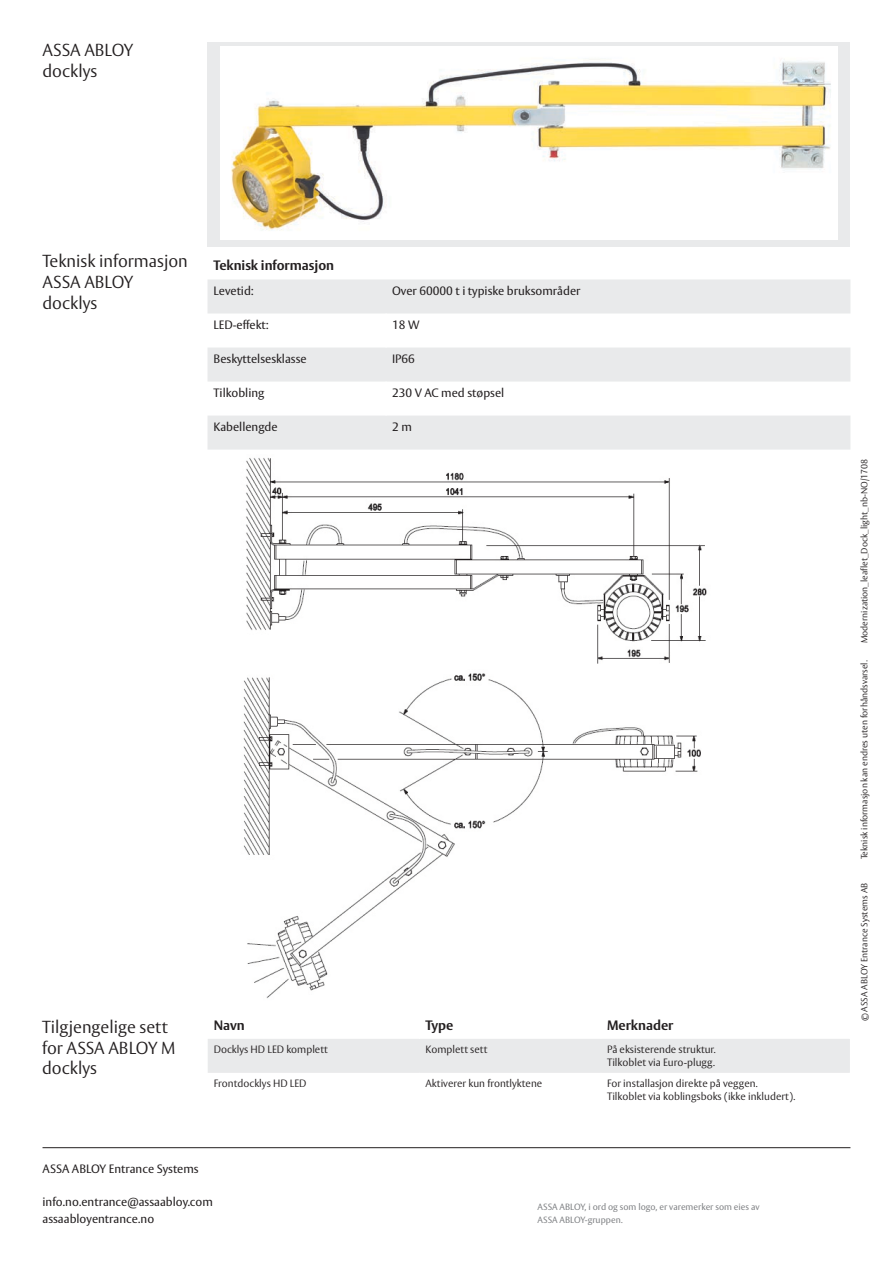
<style>
.page{position:relative;width:893px;height:1263px;background:#fff}
.page>*{position:absolute;margin:0;border:0;box-sizing:border-box;transform-origin:0 0}
.t1{font:300 17.25px/21px "ASSA Vesta";color:#231f20}
.t2{font:700 13.5px "ASSA Vesta";color:#231f20}
.t3{font:12px/16.5px "ASSA Vesta";color:#231f20}
.t4{font:300 10.5px/12.6px "ASSA Vesta";color:#231f20}
.t5{font:300 9px "ASSA Vesta";color:#231f20}
.t6{font:9px/12.8px "ASSA Vesta";color:#808285}
</style>
<div class="page">
<hr style="left:43px;top:1147px;width:807px;height:1px;background:#231f20">
<div style="left:207px;top:42px;width:643px;height:205px;background:#e9eaeb"></div>
<img style="left:220px;top:47px;width:618px;height:193px">
<img style="left:246px;top:457px;width:461px;height:207px">
<img style="left:243px;top:673px;width:458px;height:325px">
<svg style="left:207px;top:279px;width:643px;height:171px;fill:#e9eaeb"></svg>
<hr style="left:386px;top:313px;width:1px;height:34px;background:#fff">
<hr style="left:386px;top:382px;width:1px;height:34px;background:#fff">
<div style="left:208px;top:1039px;width:642px;height:34px;background:#e9eaeb"></div>
<h1 class="t1" style="left:43px;top:40px;width:92px">ASSA ABLOY docklys</h1>
<h1 class="t1" style="left:43px;top:252px;width:147px">Teknisk informasjon<br>ASSA ABLOY docklys</h1>
<p class="t2" style="left:213px;top:257px;width:122px">Teknisk informasjon</p>
<p class="t3" style="left:213px;top:283px;width:42px">Levetid:</p>
<p class="t3" style="left:392px;top:283px;width:190px">Over 60000 t i typiske bruksområder</p>
<p class="t3" style="left:213px;top:317px;width:57px">LED-effekt:</p>
<p class="t3" style="left:392px;top:317px;width:29px">18 W</p>
<p class="t3" style="left:213px;top:351px;width:95px">Beskyttelsesklasse</p>
<p class="t3" style="left:392px;top:351px;width:24px">IP66</p>
<p class="t3" style="left:213px;top:385px;width:52px">Tilkobling</p>
<p class="t3" style="left:392px;top:385px;width:114px">230 V AC med støpsel</p>
<p class="t3" style="left:213px;top:419px;width:66px">Kabellengde</p>
<p class="t3" style="left:392px;top:419px;width:21px">2 m</p>
<h1 class="t1" style="left:42px;top:1017px;width:135px">Tilgjengelige sett for ASSA ABLOY M docklys</h1>
<p class="t2" style="left:214px;top:1017px;width:33px">Navn</p>
<p class="t2" style="left:426px;top:1017px;width:29px">Type</p>
<p class="t2" style="left:607px;top:1017px;width:68px">Merknader</p>
<p class="t4" style="left:214px;top:1043px;width:116px">Docklys HD LED komplett</p>
<p class="t4" style="left:426px;top:1043px;width:63px">Komplett sett</p>
<p class="t4" style="left:607px;top:1043px;width:110px">På eksisterende struktur.<br>Tilkoblet via Euro-plugg.</p>
<p class="t4" style="left:214px;top:1077px;width:94px">Frontdocklys HD LED</p>
<p class="t4" style="left:426px;top:1077px;width:118px">Aktiverer kun frontlyktene</p>
<p class="t4" style="left:607px;top:1077px;width:190px">For installasjon direkte på veggen.<br>Tilkoblet via koblingsboks (ikke inkludert).</p>
<p class="t3" style="left:43px;top:1161px;width:158px">ASSA ABLOY Entrance Systems</p>
<p class="t3" style="left:43px;top:1194px;width:172px">info.no.entrance@assaabloy.com assaabloyentrance.no</p>
<p class="t6" style="left:537px;top:1201px;width:224px">ASSA ABLOY, i ord og som logo, er varemerker som eies av<br>ASSA ABLOY-gruppen.</p>
<p class="t5" style="left:859px;top:643px;width:186px;rotate:-90deg">Modernization_leaflet_Dock_light_nb-NO/1708</p>
<p class="t5" style="left:859px;top:859px;width:200px;rotate:-90deg">Teknisk informasjon kan endres uten forhåndsvarsel.</p>
<p class="t5" style="left:859px;top:1021px;width:140px;rotate:-90deg">© ASSA ABLOY Entrance Systems AB</p>
</div>
